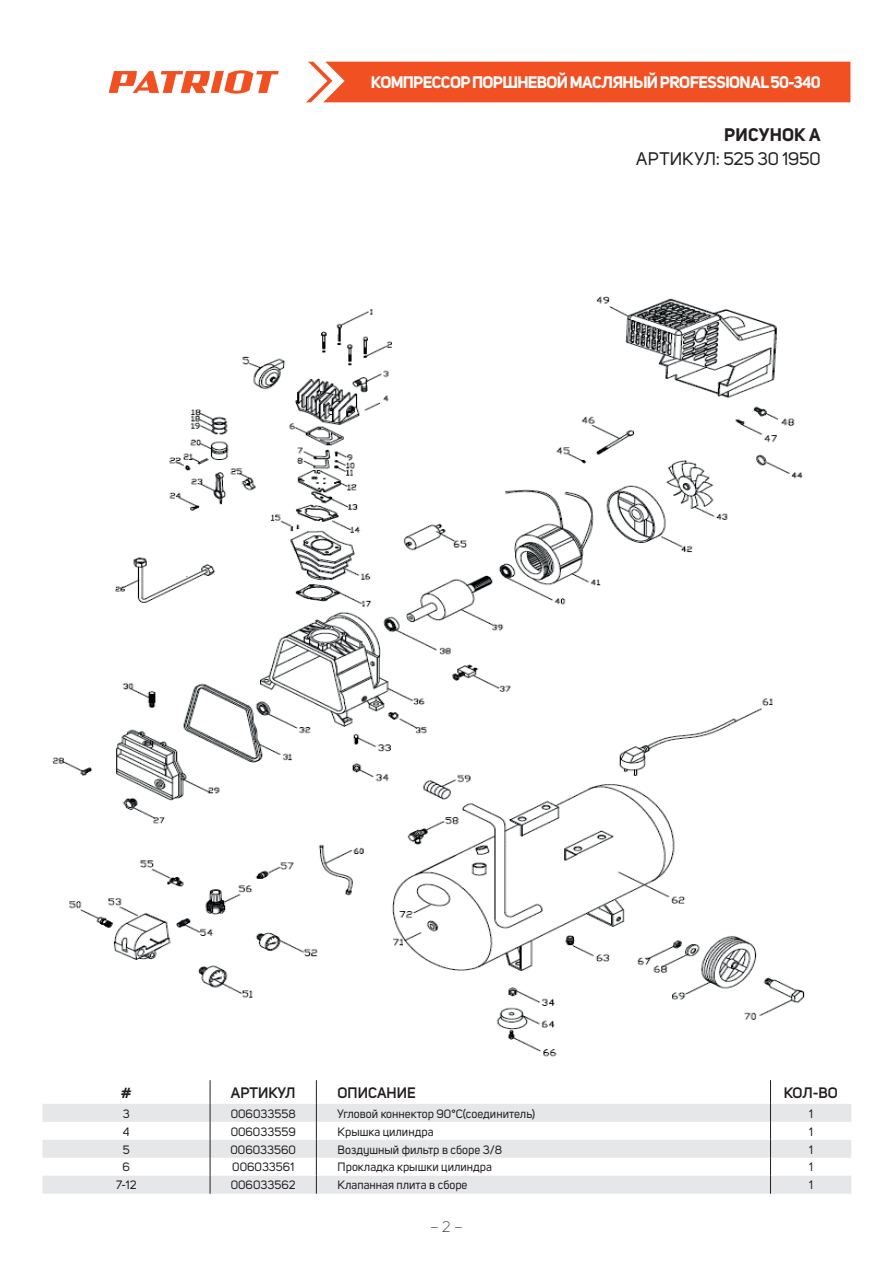
<style>
.page{position:relative;width:893px;height:1263px;background:#fff}
.page>*{position:absolute;margin:0;border:0;box-sizing:border-box;transform-origin:0 0}
.t1{font:18px "Uni Sans";letter-spacing:-.005em;color:#231f20}
.t2{font:700 18px "Uni Sans";letter-spacing:.01em;color:#231f20}
.t3{font:700 16.5px "Uni Sans";letter-spacing:-.04em;color:#fff}
.t4{font:600 15px "Uni Sans";color:#231f20}
.t5{font:300 15px "Uni Sans";color:#231f20}
.t6{font:12px "Uni Sans";color:#231f20}
</style>
<div class="page">
<div style="left:306px;top:62px;width:544px;height:40px;background:#f15122"></div>
<svg style="left:109px;top:70px;width:170px;height:24px"></svg>
<img style="left:52px;top:296px;width:753px;height:761px">
<svg style="left:43px;top:1104px;width:808px;height:90px;fill:#e6e7e9"></svg>
<svg style="left:210px;top:1080px;width:1px;height:114px"></svg>
<svg style="left:316px;top:1080px;width:1px;height:114px"></svg>
<svg style="left:770px;top:1080px;width:1px;height:114px"></svg>
<h2 class="t3" style="left:371px;top:72px;width:451px">КОМПРЕССОР ПОРШНЕВОЙ МАСЛЯНЫЙ PROFESSIONAL 50-340</h2>
<h1 class="t2" style="left:724px;top:123px;width:98px">РИСУНОК A</h1>
<h1 class="t1" style="left:636px;top:148px;width:186px">АРТИКУЛ: 525 30 1950</h1>
<p class="t4" style="left:121px;top:1084px;width:12px">#</p>
<p class="t4" style="left:231px;top:1084px;width:66px">АРТИКУЛ</p>
<p class="t4" style="left:338px;top:1084px;width:80px">ОПИСАНИЕ</p>
<p class="t4" style="left:784px;top:1084px;width:56px">КОЛ-ВО</p>
<p class="t6" style="left:123px;top:1106px;width:8px">3</p>
<p class="t6" style="left:231px;top:1106px;width:67px">006033558</p>
<p class="t6" style="left:338px;top:1106px;width:199px">Угловой коннектор 90°С(соединитель)</p>
<p class="t6" style="left:809px;top:1106px;width:5px">1</p>
<p class="t6" style="left:123px;top:1124px;width:8px">4</p>
<p class="t6" style="left:231px;top:1124px;width:67px">006033559</p>
<p class="t6" style="left:338px;top:1124px;width:97px">Крышка цилиндра</p>
<p class="t6" style="left:809px;top:1124px;width:5px">1</p>
<p class="t6" style="left:123px;top:1142px;width:8px">5</p>
<p class="t6" style="left:230px;top:1142px;width:67px">006033560</p>
<p class="t6" style="left:338px;top:1142px;width:166px">Воздушный фильтр в сборе 3/8</p>
<p class="t6" style="left:809px;top:1142px;width:5px">1</p>
<p class="t6" style="left:123px;top:1160px;width:9px">6</p>
<p class="t6" style="left:232px;top:1160px;width:63px">006033561</p>
<p class="t6" style="left:338px;top:1160px;width:156px">Прокладка крышки цилиндра</p>
<p class="t6" style="left:809px;top:1160px;width:5px">1</p>
<p class="t6" style="left:116px;top:1178px;width:22px">7-12</p>
<p class="t6" style="left:231px;top:1178px;width:66px">006033562</p>
<p class="t6" style="left:338px;top:1178px;width:131px">Клапанная плита в сборе</p>
<p class="t6" style="left:809px;top:1178px;width:5px">1</p>
<p class="t5" style="left:430px;top:1218px;width:34px">– 2 –</p>
</div>
